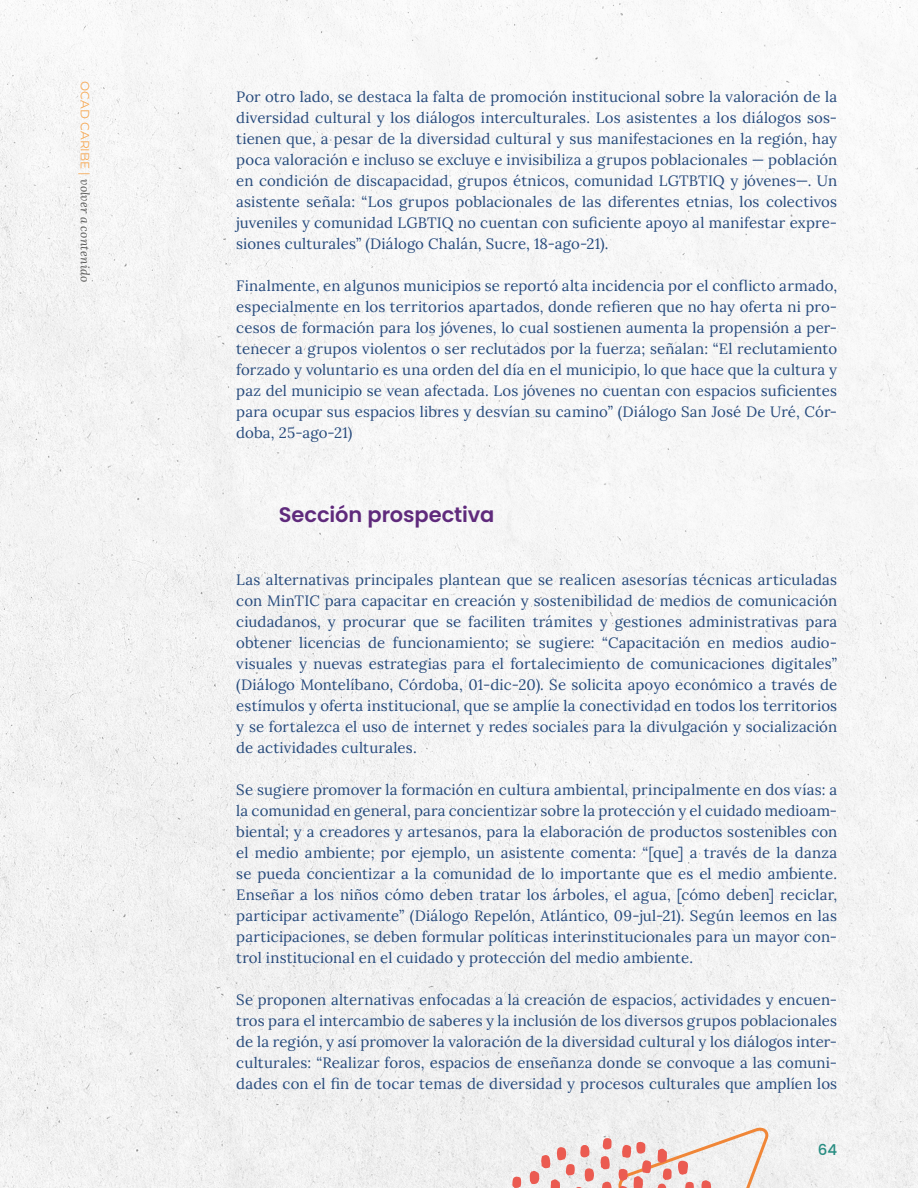
<style>
.page{position:relative;width:918px;height:1188px;background:#fff}
.page>*{position:absolute;margin:0;border:0;box-sizing:border-box;transform-origin:0 0}
.t1{font:600 21px "Poppins";letter-spacing:-.005em;color:#5f2a7c}
.t2{font:15px/21px "Lora";letter-spacing:.01em;color:#264a7c;text-align:justify}
.t3{font:500 15px "Poppins";color:#268c81}
.t4{font:italic 12px "Lora";letter-spacing:.02em;color:#575756}
.s1{font-family:"Montserrat";font-style:normal;color:#f6a751}
</style>
<div class="page">
<img style="left:0;top:0;width:918px;height:1188px">
<svg style="left:602px;top:1182px;width:10px;height:6px"></svg>
<svg style="left:600px;top:1156px;width:10px;height:13px"></svg>
<svg style="left:603px;top:1138px;width:9px;height:12px"></svg>
<svg style="left:512px;top:1177px;width:9px;height:11px"></svg>
<svg style="left:529px;top:1144px;width:65px;height:44px"></svg>
<svg style="left:618px;top:1127px;width:155px;height:61px"></svg>
<p class="t4" style="left:93px;top:81px;width:203px;rotate:90deg"><span class="s1">OCAD CARIBE |</span> volver a contenido</p>
<p class="t2" style="left:236px;top:85px;width:602px">Por otro lado, se destaca la falta de promoción institucional sobre la valoración de la diversidad cultural y los diálogos interculturales. Los asistentes a los diálogos sos&shy;tienen que, a pesar de la diversidad cultural y sus manifestaciones en la región, hay poca valoración e incluso se excluye e invisibiliza a grupos poblacionales — población en condición de discapacidad, grupos étnicos, comunidad LGTBTIQ y jóvenes—. Un asistente señala: “Los grupos poblacionales de las diferentes etnias, los colectivos juveniles y comunidad LGBTIQ no cuentan con suficiente apoyo al manifestar expre&shy;siones culturales” (Diálogo Chalán, Sucre, 18-ago-21).</p>
<p class="t2" style="left:236px;top:274px;width:602px">Finalmente, en algunos municipios se reportó alta incidencia por el conflicto armado, especialmente en los territorios apartados, donde refieren que no hay oferta ni pro&shy;cesos de formación para los jóvenes, lo cual sostienen aumenta la propensión a per&shy;tenecer a grupos violentos o ser reclutados por la fuerza; señalan: “El reclutamiento forzado y voluntario es una orden del día en el municipio, lo que hace que la cultura y paz del municipio se vean afectada. Los jóvenes no cuentan con espacios suficientes para ocupar sus espacios libres y desvían su camino” (Diálogo San José De Uré, Cór&shy;doba, 25-ago-21)</p>
<h1 class="t1" style="left:279px;top:502px;width:217px">Sección prospectiva</h1>
<p class="t2" style="left:236px;top:568px;width:602px">Las alternativas principales plantean que se realicen asesorías técnicas articuladas con MinTIC para capacitar en creación y sostenibilidad de medios de comunicación ciudadanos, y procurar que se faciliten trámites y gestiones administrativas para obtener licencias de funcionamiento; se sugiere: “Capacitación en medios audio&shy;visuales y nuevas estrategias para el fortalecimiento de comunicaciones digitales” (Diálogo Montelíbano, Córdoba, 01-dic-20). Se solicita apoyo económico a través de estímulos y oferta institucional, que se amplíe la conectividad en todos los territorios y se fortalezca el uso de internet y redes sociales para la divulgación y socialización de actividades culturales.</p>
<p class="t2" style="left:236px;top:778px;width:602px">Se sugiere promover la formación en cultura ambiental, principalmente en dos vías: a la comunidad en general, para concientizar sobre la protección y el cuidado medioam&shy;biental; y a creadores y artesanos, para la elaboración de productos sostenibles con el medio ambiente; por ejemplo, un asistente comenta: “[que] a través de la danza se pueda concientizar a la comunidad de lo importante que es el medio ambiente.<br>Enseñar a los niños cómo deben tratar los árboles, el agua, [cómo deben] reciclar, participar activamente” (Diálogo Repelón, Atlántico, 09-jul-21). Según leemos en las participaciones, se deben formular políticas interinstitucionales para un mayor con&shy;trol institucional en el cuidado y protección del medio ambiente.</p>
<p class="t2" style="left:236px;top:988px;width:602px">Se proponen alternativas enfocadas a la creación de espacios, actividades y encuen&shy;tros para el intercambio de saberes y la inclusión de los diversos grupos poblacionales de la región, y así promover la valoración de la diversidad cultural y los diálogos inter&shy;culturales: “Realizar foros, espacios de enseñanza donde se convoque a las comuni&shy;dades con el fin de tocar temas de diversidad y procesos culturales que amplíen los</p>
<p class="t3" style="left:818px;top:1142px;width:21px">64</p>
</div>
